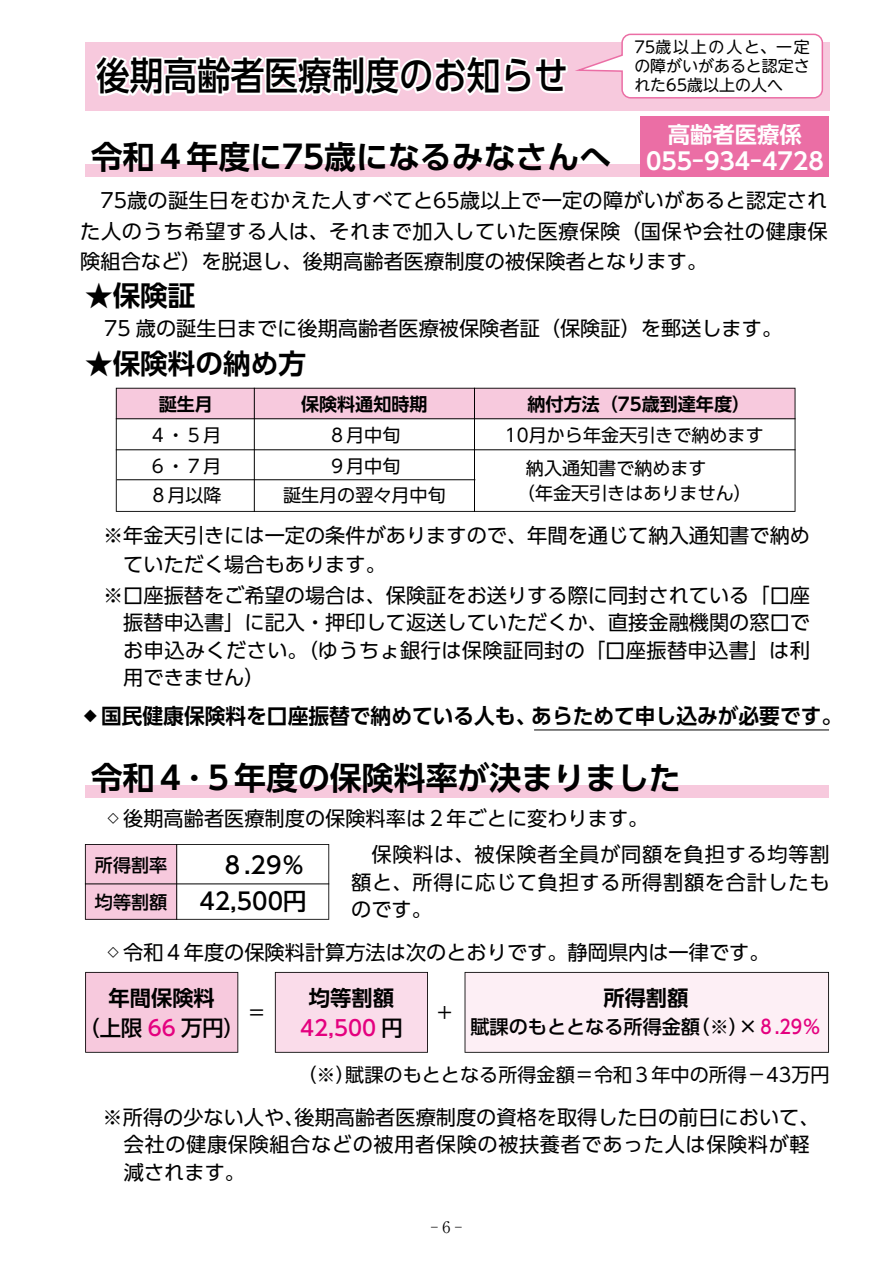
<style>
.page{position:relative;width:893px;height:1263px;background:#fff}
.page>*{position:absolute;margin:0;border:0;box-sizing:border-box;transform-origin:0 0}
.t1{font:500 38.25px "UD Shin Go Pr 6";color:#000;scale:.88 1}
.t2{font:700 31.95px "UD Shin Go Pr 6 De";color:#000}
.t3{font:700 27.6px "UD Shin Go Pr 6 De";color:#000}
.t4{font:700 23.4px "UD Shin Go Pr 6 De";color:#fff}
.t5{font:500 23.4px/36px "UD Shin Go Pr 6";color:#000;text-align:right}
.t6{font:700 22.35px "UD Shin Go Pr 6 De";color:#fff}
.t7{font:700 21.3px "UD Shin Go Pr 6 De";color:#000}
.t8{font:500 21.3px "UD Shin Go Pr 6";color:#000}
.t9{font:500 21.3px "UD Shin Go Pr 6";color:#e4007f}
.t10{font:20.25px/27.6px "UD Shin Go Pr 6";color:#000;text-align:justify}
.t11{font:20.25px/27.6px "UD Shin Go Pr 6";letter-spacing:.03em;color:#000}
.t12{font:19.2px "UD Shin Go Pr 6";color:#000}
.t13{font:500 19.2px "UD Shin Go Pr 6";color:#000}
.t14{font:500 19.2px "UD Shin Go Pr 6";color:#e4007f;scale:.9 1}
.t15{font:18px/31.2px "UD Shin Go Pr 6";color:#000}
.t16{font:700 18px "UD Shin Go Pr 6 De";color:#000}
.t17{font:500 18px/37px "UD Shin Go Pr 6";color:#000}
.t18{font:15.9px/19.2px "UD Shin M Go Pr 6";color:#000;text-align:justify}
.t19{font:300 15.9px "Ryumin Pr 6 N";color:#000}
.s1{color:#e4007f}
.s2{color:#000}
</style>
<div class="page">
<div style="left:85px;top:43px;width:744px;height:68px;background:#f7c9dd"></div>
<svg style="left:92px;top:33px;width:732px;height:66px"></svg>
<div style="left:85px;top:164px;width:561px;height:12px;background:#f7c9dd"></div>
<div style="left:640px;top:116px;width:189px;height:60px;background:#eb6ea5"></div>
<hr style="left:534px;top:729px;width:295px;height:1px;background:#000">
<svg style="left:116px;top:388px;width:679px;height:124px"></svg>
<hr style="left:254px;top:388px;width:1px;height:124px;background:#000">
<hr style="left:474px;top:388px;width:1px;height:124px;background:#000">
<div style="left:85px;top:972px;width:153px;height:81px;background:#f7c9dd"></div>
<div style="left:275px;top:972px;width:153px;height:81px;background:#fadcea"></div>
<div style="left:465px;top:972px;width:364px;height:81px;background:#fdeff5"></div>
<svg style="left:85px;top:844px;width:244px;height:76px"></svg>
<div style="left:85px;top:785px;width:744px;height:12px;background:#f7c9dd"></div>
<h1 class="t1" style="left:96px;top:45px;width:537px">後期高齢者医療制度のお知らせ</h1>
<p class="t18" style="left:634px;top:36px;width:177px">75歳以上の人と、一定の障がいがあると認定された65歳以上の人へ</p>
<p class="t6" style="left:668px;top:116px;width:135px">高齢者医療係</p>
<h2 class="t2" style="left:91px;top:131px;width:522px">令和４年度に75歳になるみなさんへ</h2>
<p class="t4" style="left:646px;top:142px;width:179px">055-934-4728</p>
<p class="t10" style="left:80px;top:184px;width:749px;line-height:30.8px">　75歳の誕生日をむかえた人すべてと65歳以上で一定の障がいがあると認定された人のうち希望する人は、それまで加入していた医療保険（国保や会社の健康保険組合など）を脱退し、後期高齢者医療制度の被保険者となります。</p>
<h3 class="t3" style="left:85px;top:273px;width:112px">★保険証</h3>
<p class="t10" style="left:84px;top:314px;width:700px">　75 歳の誕生日までに後期高齢者医療被保険者証（保険証）を郵送します。</p>
<h3 class="t3" style="left:85px;top:341px;width:223px">★保険料の納め方</h3>
<p class="t16" style="left:159px;top:389px;width:56px">誕生月</p>
<p class="t15" style="left:149px;top:419px;width:74px">４・５月<br>６・７月</p>
<p class="t15" style="left:149px;top:479px;width:74px">８月以降</p>
<p class="t16" style="left:301px;top:389px;width:128px">保険料通知時期</p>
<p class="t15" style="left:328px;top:419px;width:74px">８月中旬<br>９月中旬</p>
<p class="t15" style="left:283px;top:479px;width:164px">誕生月の翌々月中旬</p>
<p class="t16" style="left:528px;top:389px;width:224px">納付方法（75歳到達年度(</p>
<p class="t15" style="left:526px;top:418px;width:239px;line-height:33.3px;text-indent:-21px">10月から年金天引きで納めます納入通知書で納めます</p>
<p class="t15" style="left:517px;top:477px;width:236px">（年金天引きはありません(</p>
<p class="t10" style="left:103px;top:520px;width:708px;line-height:28.7px">※年金天引きには一定の条件がありますので、年間を通じて納入通知書で納め　ていただく場合もあります。</p>
<p class="t10" style="left:103px;top:580px;width:708px">※口座振替をご希望の場合は、保険証をお送りする際に同封されている「口座　振替申込書」に記入・押印して返送していただくか、直接金融機関の窓口で　お申込みください。（ゆうちょ銀行は保険証同封の「口座振替申込書」は利　用できません(</p>
<p class="t7" style="left:80px;top:699px;width:458px">◆国民健康保険料を口座振替で納めている人も、</p>
<p class="t7" style="left:531px;top:699px;width:313px">あらためて申し込みが必要です。</p>
<h2 class="t2" style="left:91px;top:752px;width:591px">令和４５･ 年度の保険料率が決まりました</h2>
<p class="t10" style="left:103px;top:803px;width:547px">◇後期高齢者医療制度の保険料率は２年ごとに変わります。</p>
<p class="t17" style="left:95px;top:846px;width:74px">所得割率均等割額</p>
<p class="t5" style="left:199px;top:847px;width:109px">８.29％<br>42‚500円</p>
<p class="t10" style="left:351px;top:840px;width:480px">　保険料は、被保険者全員が同額を負担する均等割額と、所得に応じて負担する所得割額を合計したものです。</p>
<p class="t10" style="left:103px;top:938px;width:668px">◇令和４年度の保険料計算方法は次のとおりです。静岡県内は一律です。</p>
<p class="t7" style="left:109px;top:980px;width:108px">年間保険料</p>
<p class="t8" style="left:79px;top:1011px;width:168px">（上限 <span class="s1">66</span> 万円(</p>
<p class="t7" style="left:309px;top:980px;width:87px">均等割額</p>
<p class="t9" style="left:300px;top:1011px;width:104px">42,500 <span class="s2">円</span></p>
<p class="t7" style="left:603px;top:980px;width:87px">所得割額</p>
<p class="t12" style="left:435px;top:997px;width:21px">＋</p>
<p class="t12" style="left:247px;top:997px;width:21px">=</p>
<p class="t13" style="left:470px;top:1011px;width:231px">賦課のもととなる所得金額</p>
<p class="t12" style="left:345px;top:1059px;width:486px">賦課のもととなる所得金額＝令和３年中の所得－43万円</p>
<p class="t14" style="left:690px;top:1011px;width:147px"><span class="s2">)※ ×(</span> ８.29％</p>
<p class="t12" style="left:297px;top:1059px;width:59px">（※）</p>
<p class="t10" style="left:294px;top:1103px;width:527px">後期高齢者医療制度の資格を取得した日の前日において、</p>
<p class="t11" style="left:103px;top:1103px;width:709px">※所得の少ない人や、<br>　会社の健康保険組合などの被用者保険の被扶養者であった人は保険料が軽　減されます。</p>
<p class="t19" style="left:431px;top:1214px;width:33px">-6-</p>
</div>
